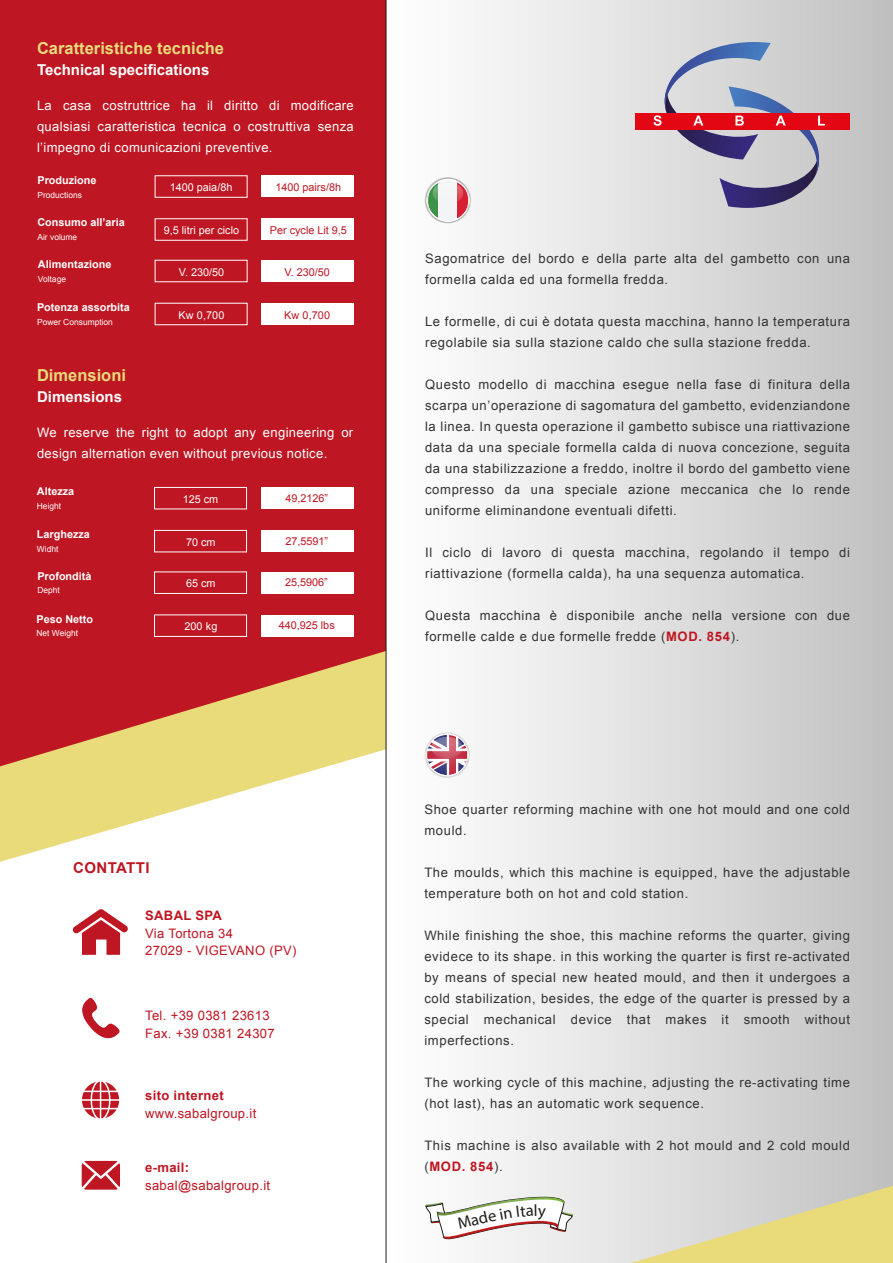
<style>
.page{position:relative;width:893px;height:1263px;background:#fff}
.page>*{position:absolute;margin:0;border:0;box-sizing:border-box;transform-origin:0 0}
.t1{font:700 16.5px "Arial";color:#e9db7a}
.t2{font:700 15px "Arial";color:#fff}
.t3{font:700 15px "Arial";letter-spacing:.025em;color:#be1622}
.t4{font:13.05px/21px "Arial";letter-spacing:.05em;color:#333}
.t5{font:13.05px/21px "Arial";letter-spacing:.025em;color:#fff;text-align:justify}
.t6{font:13.05px/17.5px "Arial";letter-spacing:.025em;color:#be1622}
.t7{font:700 13.05px "Arial";letter-spacing:.025em;color:#be1622}
.t8{font:700 10.8px "Arial";color:#fff}
.t9{font:10.8px "Arial";color:#be1622}
.t10{font:10.8px "Arial";color:#fff}
.t11{font:8.4px "Arial";color:#fff}
.s1{font-weight:700;color:#be1622}
</style>
<div class="page">
<div style="left:386px;top:0;width:507px;height:1263px;background:linear-gradient(to right,#fff,#c2c2c2)"></div>
<div style="left:635px;top:113px;width:214px;height:16px;background:#e30613"></div>
<svg style="left:653px;top:42px;width:172px;height:166px;background:#b9a6b4"></svg>
<svg style="left:0;top:773px;width:386px;height:89px"></svg>
<svg style="left:0;top:0;width:386px;height:773px;background:#c1282a"></svg>
<svg style="left:596px;top:1182px;width:297px;height:81px;background:#e0dab2"></svg>
<svg style="left:82px;top:998px;width:38px;height:41px"></svg>
<svg style="left:82px;top:1081px;width:37px;height:37px"></svg>
<svg style="left:82px;top:1161px;width:38px;height:29px"></svg>
<svg style="left:72px;top:909px;width:56px;height:46px"></svg>
<svg style="left:425px;top:178px;width:45px;height:45px"></svg>
<svg style="left:425px;top:732px;width:45px;height:49px"></svg>
<div style="left:262px;top:176px;width:92px;height:21px;background:#fff"></div>
<div style="left:155px;top:175px;width:92px;height:23px;border:1px solid #fff"></div>
<div style="left:262px;top:219px;width:92px;height:21px;background:#fff"></div>
<div style="left:155px;top:218px;width:92px;height:22px;border:1px solid #fff"></div>
<div style="left:262px;top:260px;width:92px;height:22px;background:#fff"></div>
<div style="left:155px;top:260px;width:92px;height:22px;border:1px solid #fff"></div>
<div style="left:262px;top:303px;width:92px;height:22px;background:#fff"></div>
<div style="left:155px;top:303px;width:92px;height:22px;border:1px solid #fff"></div>
<div style="left:261px;top:487px;width:92px;height:22px;background:#fff"></div>
<div style="left:154px;top:487px;width:93px;height:22px;border:1px solid #fff"></div>
<div style="left:261px;top:530px;width:92px;height:22px;background:#fff"></div>
<div style="left:154px;top:530px;width:93px;height:22px;border:1px solid #fff"></div>
<div style="left:261px;top:572px;width:92px;height:21px;background:#fff"></div>
<div style="left:154px;top:572px;width:93px;height:22px;border:1px solid #fff"></div>
<div style="left:261px;top:615px;width:92px;height:21px;background:#fff"></div>
<div style="left:154px;top:615px;width:93px;height:22px;border:1px solid #fff"></div>
<hr style="left:386px;top:0;width:1px;height:1263px;background:#1d1d1b">
<svg style="left:425px;top:1197px;width:148px;height:43px"></svg>
<p class="t1" style="left:37px;top:37px;width:189px">Caratteristiche tecniche</p>
<p class="t2" style="left:37px;top:60px;width:174px">Technical specifications</p>
<p class="t5" style="left:37px;top:95px;width:318px">La casa costruttrice ha il diritto di modificare qualsiasi caratteristica tecnica o costruttiva senza l’impegno di comunicazioni preventive.</p>
<p class="t8" style="left:37px;top:173px;width:61px">Produzione</p>
<p class="t11" style="left:37px;top:190px;width:46px">Productions</p>
<p class="t8" style="left:37px;top:215px;width:89px">Consumo all’aria</p>
<p class="t11" style="left:37px;top:232px;width:41px">Air volume</p>
<p class="t8" style="left:38px;top:257px;width:75px">Alimentazione</p>
<p class="t11" style="left:38px;top:273px;width:30px">Voltage</p>
<p class="t8" style="left:37px;top:300px;width:94px">Potenza assorbita</p>
<p class="t11" style="left:37px;top:316px;width:77px">Power Consumption</p>
<p class="t1" style="left:37px;top:364px;width:90px">Dimensioni</p>
<p class="t2" style="left:37px;top:386px;width:87px">Dimensions</p>
<p class="t10" style="left:170px;top:181px;width:64px">1400 paia/8h</p>
<p class="t9" style="left:275px;top:180px;width:67px">1400 pairs/8h</p>
<p class="t10" style="left:164px;top:223px;width:77px">9,5 litri per ciclo</p>
<p class="t9" style="left:270px;top:223px;width:79px">Per cycle Lit 9,5</p>
<p class="t10" style="left:179px;top:265px;width:47px">V. 230/50</p>
<p class="t9" style="left:284px;top:265px;width:47px">V. 230/50</p>
<p class="t10" style="left:178px;top:308px;width:47px">Kw 0,700</p>
<p class="t9" style="left:284px;top:308px;width:47px">Kw 0,700</p>
<p class="t5" style="left:37px;top:422px;width:318px">We reserve the right to adopt any engineering or design alternation even without previous notice.</p>
<p class="t8" style="left:37px;top:484px;width:39px">Altezza</p>
<p class="t11" style="left:37px;top:500px;width:26px">Height</p>
<p class="t8" style="left:37px;top:527px;width:55px">Larghezza</p>
<p class="t11" style="left:37px;top:543px;width:23px">Widht</p>
<p class="t8" style="left:37px;top:568px;width:56px">Profondità</p>
<p class="t11" style="left:37px;top:585px;width:24px">Depht</p>
<p class="t8" style="left:37px;top:611px;width:58px">Peso Netto</p>
<p class="t11" style="left:37px;top:628px;width:43px">Net Weight</p>
<p class="t10" style="left:183px;top:492px;width:37px">125 cm</p>
<p class="t10" style="left:186px;top:535px;width:31px">70 cm</p>
<p class="t10" style="left:186px;top:577px;width:31px">65 cm</p>
<p class="t10" style="left:184px;top:619px;width:35px">200 kg</p>
<p class="t9" style="left:285px;top:491px;width:44px">49,2126”</p>
<p class="t9" style="left:285px;top:534px;width:44px">27,5591”</p>
<p class="t9" style="left:285px;top:575px;width:44px">25,5906”</p>
<p class="t9" style="left:279px;top:618px;width:58px">440,925 lbs</p>
<p class="t3" style="left:73px;top:857px;width:78px">CONTATTI</p>
<p class="t7" style="left:145px;top:907px;width:78px">SABAL SPA</p>
<p class="t6" style="left:145px;top:924px;width:153px">Via Tortona 34<br>27029 - VIGEVANO (PV)</p>
<p class="t6" style="left:145px;top:1007px;width:131px">Tel. +39 0381 23613<br>Fax. +39 0381 24307</p>
<p class="t7" style="left:145px;top:1087px;width:80px">sito internet</p>
<p class="t6" style="left:145px;top:1105px;width:113px">www.sabalgroup.it</p>
<p class="t7" style="left:145px;top:1159px;width:46px">e-mail:</p>
<p class="t6" style="left:145px;top:1176px;width:127px">sabal@sabalgroup.it</p>
<p class="t4" style="left:425px;top:248px;width:426px">Sagomatrice del bordo e della parte alta del gambetto con una formella calda ed una formella fredda.</p>
<p class="t4" style="left:425px;top:311px;width:426px">Le formelle, di cui è dotata questa macchina, hanno la temperatura regolabile sia sulla stazione caldo che sulla stazione fredda.</p>
<p class="t4" style="left:425px;top:374px;width:427px;text-align:justify">Questo modello di macchina esegue nella fase di finitura della scarpa un’operazione di sagomatura del gambetto, evidenziandone la linea. In questa operazione il gambetto subisce una riattivazione data da una speciale formella calda di nuova concezione, seguita da una stabilizzazione a freddo, inoltre il bordo del gambetto viene compresso da una speciale azione meccanica che lo rende uniforme eliminandone eventuali difetti.</p>
<p class="t4" style="left:425px;top:542px;width:426px">Il ciclo di lavoro di questa macchina, regolando il tempo di riattivazione (formella calda), ha una sequenza automatica.</p>
<p class="t4" style="left:425px;top:605px;width:427px">Questa macchina è disponibile anche nella versione con due formelle calde e due formelle fredde (<span class="s1">MOD. 854</span>).</p>
<p class="t4" style="left:424px;top:799px;width:427px">Shoe quarter reforming machine with one hot mould and one cold mould.</p>
<p class="t4" style="left:424px;top:862px;width:427px">The moulds, which this machine is equipped, have the adjustable temperature both on hot and cold station.</p>
<p class="t4" style="left:424px;top:925px;width:427px;text-align:justify">While finishing the shoe, this machine reforms the quarter, giving evidece to its shape. in this working the quarter is first re-activated by means of special new heated mould, and then it undergoes a cold stabilization, besides, the edge of the quarter is pressed by a special mechanical device that makes it smooth without imperfections.</p>
<p class="t4" style="left:424px;top:1072px;width:427px">The working cycle of this machine, adjusting the re-activating time (hot last), has an automatic work sequence.</p>
<p class="t4" style="left:424px;top:1135px;width:427px">This machine is also available with 2 hot mould and 2 cold mould (<span class="s1">MOD. 854</span>).</p>
</div>
